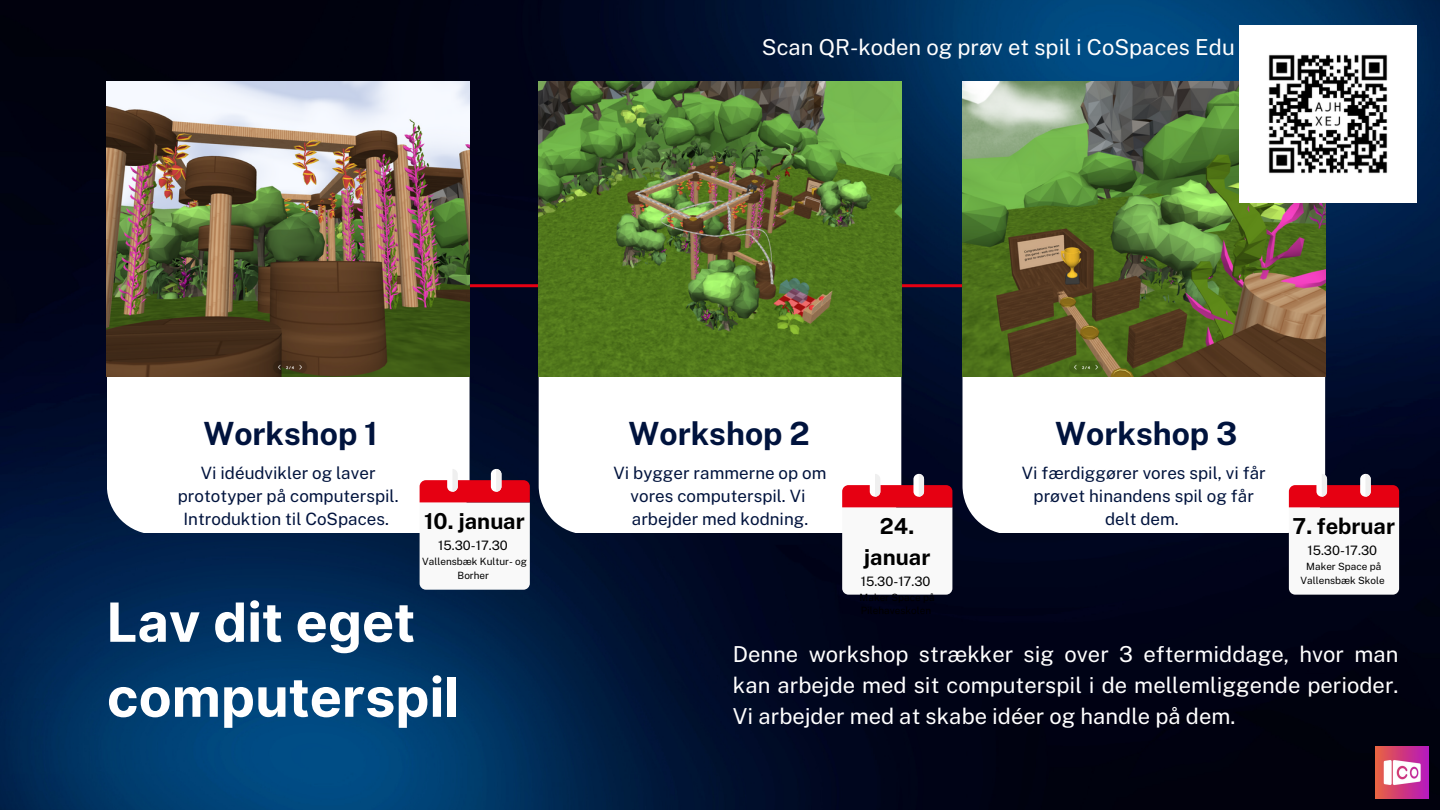
<style>
.page{position:relative;width:1440px;height:810px;background:#fff}
.page>*{position:absolute;margin:0;border:0;box-sizing:border-box;transform-origin:0 0}
.t1{font:700 54px/75px "Inter";color:#fff}
.t2{font:700 32px "Public Sans";color:#00133d}
.t3{font:22px/30.8px "Public Sans";color:#fff;text-align:justify}
.t4{font:700 22px/30.8px "Public Sans";color:#000;text-align:center}
.t5{font:17px/23.2px "Public Sans";color:#00133d;text-align:center}
.t6{font:13px "Public Sans";color:#000}
.t7{font:10px/13.5px "Public Sans";color:#000;text-align:center}
</style>
<div class="page">
<img style="left:0;top:0;width:1440px;height:810px">
<svg style="left:107px;top:376px;width:363px;height:157px"></svg>
<svg style="left:962px;top:376px;width:363px;height:157px"></svg>
<hr style="left:440px;top:284px;width:778px;height:3px;background:#e60012">
<img style="left:107px;top:81px;width:363px;height:295px">
<svg style="left:539px;top:376px;width:362px;height:157px"></svg>
<img style="left:539px;top:81px;width:363px;height:295px">
<img style="left:962px;top:81px;width:363px;height:295px">
<img style="left:1240px;top:25px;width:177px;height:177px">
<svg style="left:420px;top:469px;width:110px;height:121px"></svg>
<svg style="left:842px;top:474px;width:110px;height:121px"></svg>
<svg style="left:1289px;top:474px;width:110px;height:121px"></svg>
<img style="left:1376px;top:746px;width:52px;height:53px">
<p class="t3" style="left:762px;top:32px;width:474px">Scan QR-koden og prøv et spil i CoSpaces Edu</p>
<h2 class="t2" style="left:203px;top:415px;width:176px">Workshop 1</h2>
<h2 class="t2" style="left:629px;top:415px;width:183px">Workshop 2</h2>
<h2 class="t2" style="left:1055px;top:415px;width:184px">Workshop 3</h2>
<p class="t5" style="left:1022px;top:461px;width:246px">Vi færdiggører vores spil, vi får prøvet hinandens spil og får delt dem.</p>
<p class="t5" style="left:178px;top:461px;width:222px">Vi idéudvikler og laver prototyper på computerspil.<br>Introduktion til CoSpaces.</p>
<p class="t5" style="left:614px;top:461px;width:214px">Vi bygger rammerne op om vores computerspil. Vi arbejder med kodning.</p>
<p class="t4" style="left:424px;top:506px;width:102px">10. januar</p>
<p class="t6" style="left:438px;top:538px;width:71px">15.30-17.30</p>
<p class="t7" style="left:422px;top:555px;width:106px">Vallensbæk Kultur- og<br>Borher</p>
<p class="t4" style="left:1293px;top:511px;width:104px">7. februar</p>
<p class="t6" style="left:1307px;top:543px;width:71px">15.30-17.30</p>
<p class="t7" style="left:1301px;top:560px;width:86px">Maker Space på<br>Vallensbæk Skole</p>
<p class="t4" style="left:864px;top:511px;width:68px">24. januar</p>
<p class="t6" style="left:861px;top:574px;width:71px">15.30-17.30</p>
<p class="t7" style="left:860px;top:591px;width:77px">Maker Space på</p>
<h1 class="t1" style="left:107px;top:585px;width:354px">Lav dit eget computerspil</h1>
<p class="t3" style="left:733px;top:639px;width:667px">Denne workshop strækker sig over 3 eftermiddage, hvor man kan arbejde med sit computerspil i de mellemliggende perioder.<br>Vi arbejder med at skabe idéer og handle på dem.</p>
</div>
